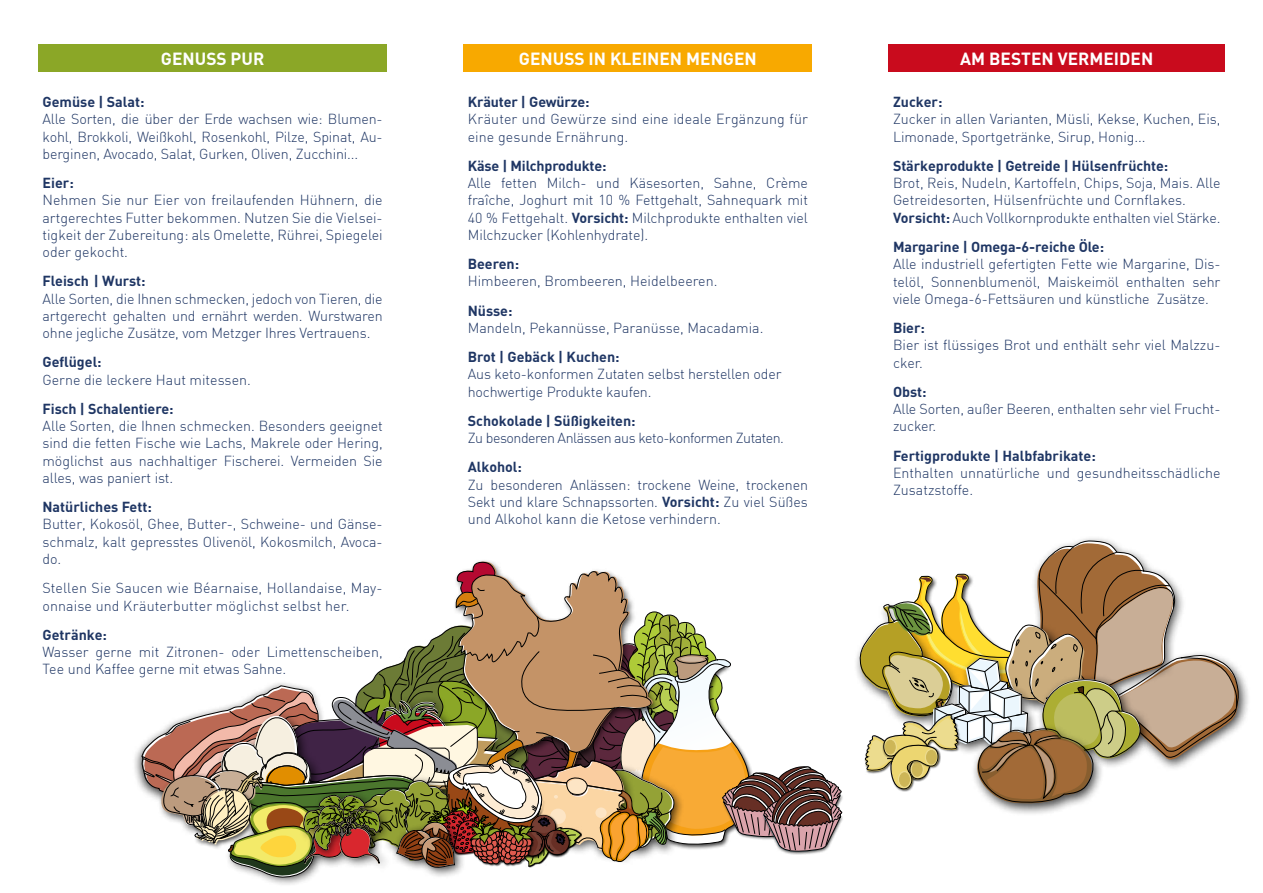
<style>
.page{position:relative;width:1263px;height:893px;background:#fff}
.page>*{position:absolute;margin:0;border:0;box-sizing:border-box;transform-origin:0 0}
.t1{font:700 17.25px "DIN";color:#fff}
.t2{font:300 14.25px/17.2px "DIN";letter-spacing:-.005em;color:#1f3664}
.t3{font:700 14.25px "DIN";letter-spacing:-.005em;color:#1f3664}
.t4{font:300 14.25px "DIN";letter-spacing:-.035em;color:#1f3664}
.s1{font-weight:700}
</style>
<div class="page">
<div style="left:38px;top:45px;width:349px;height:27px;background:#8ba727"></div>
<div style="left:889px;top:45px;width:336px;height:27px;background:#c90b1d"></div>
<div style="left:463px;top:45px;width:349px;height:27px;background:#f8a900"></div>
<div style="left:1104px;top:651px;width:146px;height:120px;background:#000;opacity:.75"></div>
<div style="left:1031px;top:535px;width:155px;height:168px;background:#000;opacity:.75"></div>
<div style="left:854px;top:601px;width:80px;height:102px;background:#000;opacity:.75"></div>
<div style="left:971px;top:723px;width:133px;height:93px;background:#000;opacity:.75"></div>
<svg style="left:858px;top:541px;width:382px;height:263px"></svg>
<div style="left:132px;top:680px;width:194px;height:133px;background:#000;opacity:.75"></div>
<div style="left:225px;top:820px;width:101px;height:67px;background:#000;opacity:.78"></div>
<div style="left:762px;top:814px;width:82px;height:41px;background:#000;opacity:.75"></div>
<svg style="left:141px;top:562px;width:701px;height:316px"></svg>
<p class="t1" style="left:161px;top:48px;width:105px">GENUSS PUR</p>
<p class="t1" style="left:519px;top:48px;width:239px">GENUSS IN KLEINEN MENGEN</p>
<p class="t1" style="left:960px;top:48px;width:195px">AM BESTEN VERMEIDEN</p>
<p class="t3" style="left:43px;top:93px;width:103px">Gemüse | Salat:</p>
<p class="t2" style="left:43px;top:110px;width:342px;text-align:justify">Alle Sorten, die über der Erde wachsen wie: Blumen&shy;kohl, Brokkoli, Weißkohl, Rosenkohl, Pilze, Spinat, Au&shy;berginen, Avocado, Salat, Gurken, Oliven, Zucchini...</p>
<p class="t3" style="left:43px;top:174px;width:33px">Eier:</p>
<p class="t2" style="left:43px;top:191px;width:342px;text-align:justify">Nehmen Sie nur Eier von freilaufenden Hühnern, die artgerechtes Futter bekommen. Nutzen Sie die Vielsei&shy;tigkeit der Zubereitung: als Omelette, Rührei, Spiegelei oder gekocht.</p>
<p class="t3" style="left:43px;top:272px;width:105px">Fleisch | Wurst:</p>
<p class="t2" style="left:43px;top:290px;width:342px;text-align:justify">Alle Sorten, die Ihnen schmecken, jedoch von Tieren, die artgerecht gehalten und ernährt werden. Wurstwaren ohne jegliche Zusätze, vom Metzger Ihres Vertrauens.</p>
<p class="t3" style="left:43px;top:353px;width:61px">Geflügel:</p>
<p class="t2" style="left:43px;top:371px;width:210px">Gerne die leckere Haut mitessen.</p>
<p class="t3" style="left:43px;top:399px;width:132px">Fisch | Schalentiere:</p>
<p class="t2" style="left:43px;top:417px;width:342px;text-align:justify">Alle Sorten, die Ihnen schmecken. Besonders geeignet sind die fetten Fische wie Lachs, Makrele oder Hering, möglichst aus nachhaltiger Fischerei. Vermeiden Sie alles, was paniert ist.</p>
<p class="t3" style="left:43px;top:498px;width:111px">Natürliches Fett:</p>
<p class="t2" style="left:43px;top:516px;width:342px;text-align:justify">Butter, Kokosöl, Ghee, Butter-, Schweine- und Gänse&shy;schmalz, kalt gepresstes Olivenöl, Kokosmilch, Avoca&shy;do.</p>
<p class="t2" style="left:43px;top:579px;width:342px">Stellen Sie Saucen wie Béarnaise, Hollandaise, May&shy;onnaise und Kräuterbutter möglichst selbst her.</p>
<p class="t3" style="left:43px;top:625px;width:66px">Getränke:</p>
<p class="t2" style="left:43px;top:643px;width:342px">Wasser gerne mit Zitronen- oder Limettenscheiben,<br>Tee und Kaffee gerne mit etwas Sahne.</p>
<p class="t3" style="left:468px;top:93px;width:123px">Kräuter | Gewürze:</p>
<p class="t2" style="left:468px;top:110px;width:342px">Kräuter und Gewürze sind eine ideale Ergänzung für eine gesunde Ernährung.</p>
<p class="t3" style="left:468px;top:156px;width:140px">Käse | Milchprodukte:</p>
<p class="t2" style="left:468px;top:174px;width:342px;text-align:justify">Alle fetten Milch- und Käsesorten, Sahne, Crème fraîche, Joghurt mit 10 % Fettgehalt, Sahnequark mit 40 % Fettgehalt. <span class="s1">Vorsicht:</span> Milchprodukte enthalten viel Milchzucker (Kohlenhydrate).</p>
<p class="t3" style="left:468px;top:255px;width:53px">Beeren:</p>
<p class="t2" style="left:468px;top:272px;width:251px">Himbeeren, Brombeeren, Heidelbeeren.</p>
<p class="t3" style="left:468px;top:301px;width:46px">Nüsse:</p>
<p class="t2" style="left:468px;top:319px;width:297px">Mandeln, Pekannüsse, Paranüsse, Macadamia.</p>
<p class="t3" style="left:468px;top:348px;width:153px">Brot | Gebäck | Kuchen:</p>
<p class="t2" style="left:468px;top:365px;width:315px">Aus keto-konformen Zutaten selbst herstellen oder hochwertige Produkte kaufen.</p>
<p class="t3" style="left:468px;top:411px;width:169px">Schokolade | Süßigkeiten:</p>
<p class="t4" style="left:468px;top:429px;width:318px">Zu besonderen Anlässen aus keto-konformen Zutaten.</p>
<p class="t3" style="left:468px;top:458px;width:56px">Alkohol:</p>
<p class="t2" style="left:468px;top:476px;width:342px;text-align:justify">Zu besonderen Anlässen: trockene Weine, trockenen Sekt und klare Schnapssorten. <span class="s1">Vorsicht:</span> Zu viel Süßes und Alkohol kann die Ketose verhindern.</p>
<p class="t3" style="left:893px;top:93px;width:51px">Zucker:</p>
<p class="t2" style="left:893px;top:111px;width:329px">Zucker in allen Varianten, Müsli, Kekse, Kuchen, Eis,<br>Limonade, Sportgetränke, Sirup, Honig...</p>
<p class="t3" style="left:893px;top:156px;width:277px">Stärkeprodukte | Getreide | Hülsenfrüchte:</p>
<p class="t2" style="left:893px;top:174px;width:329px">Brot, Reis, Nudeln, Kartoffeln, Chips, Soja, Mais. Alle<br>Getreidesorten, Hülsenfrüchte und Cornflakes.<br><span class="s1">Vorsicht:</span> Auch Vollkornprodukte enthalten viel Stärke.</p>
<p class="t3" style="left:893px;top:238px;width:213px">Margarine | Omega-6-reiche Öle:</p>
<p class="t2" style="left:893px;top:255px;width:329px;text-align:justify">Alle industriell gefertigten Fette wie Margarine, Dis&shy;telöl, Sonnenblumenöl, Maiskeimöl enthalten sehr viele Omega-6-Fettsäuren und künstliche Zusätze.</p>
<p class="t3" style="left:893px;top:319px;width:33px">Bier:</p>
<p class="t2" style="left:893px;top:336px;width:329px">Bier ist flüssiges Brot und enthält sehr viel Malzzu&shy;cker.</p>
<p class="t3" style="left:893px;top:382px;width:35px">Obst:</p>
<p class="t2" style="left:893px;top:400px;width:329px">Alle Sorten, außer Beeren, enthalten sehr viel Frucht&shy;zucker.</p>
<p class="t3" style="left:893px;top:446px;width:204px">Fertigprodukte | Halbfabrikate:</p>
<p class="t2" style="left:893px;top:464px;width:329px">Enthalten unnatürliche und gesundheitsschädliche<br>Zusatzstoffe.</p>
</div>
